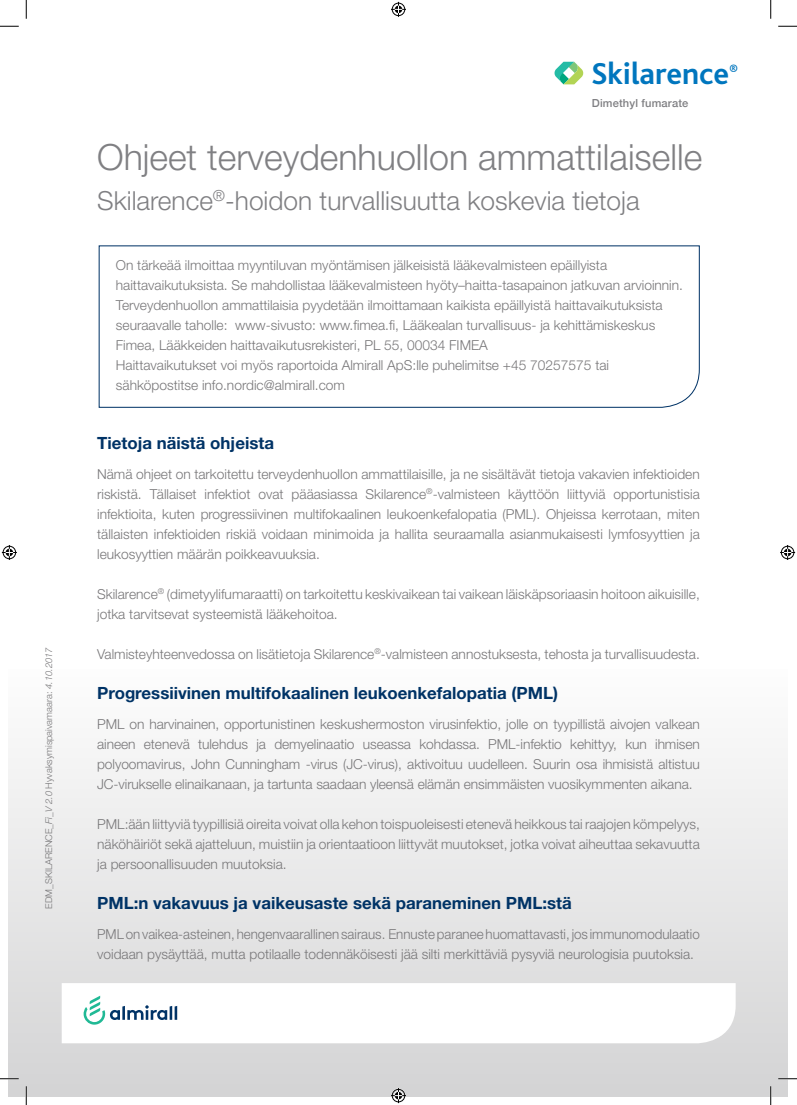
<style>
.page{position:relative;width:797px;height:1105px;background:#fff}
.page>*{position:absolute;margin:0;border:0;box-sizing:border-box;transform-origin:0 0}
.t1{font:300 36.12px "Helvetica Neue LT Std";color:#808083}
.t2{font:700 31.75px "Bliss";color:#0076be}
.t3{font:300 26.25px "Helvetica Neue LT Std";color:#808083}
.t4{font:700 16.88px "Helvetica Neue LT Std";color:#036}
.t5{font:300 13.75px/20px "Helvetica Neue LT Std";color:#787779;text-align:justify}
.t6{font:500 11.12px "Helvetica Neue";letter-spacing:.015em;color:#808083}
.t7{font:300 9.38px "Helvetica Neue LT Std";color:#787779}
.s1{font-style:italic}
</style>
<div class="page">
<div style="left:9px;top:669px;width:779px;height:427px;background:linear-gradient(to bottom,#fdfdfd,#d4d4d5)"></div>
<svg style="left:62px;top:983px;width:673px;height:60px"></svg>
<svg style="left:554px;top:62px;width:30px;height:22px"></svg>
<svg style="left:98px;top:245px;width:602px;height:163px"></svg>
<svg style="left:83px;top:996px;width:94px;height:29px"></svg>
<svg style="left:0;top:25px;width:19px;height:2px"></svg>
<svg style="left:778px;top:25px;width:19px;height:2px"></svg>
<svg style="left:0;top:1078px;width:19px;height:1px"></svg>
<svg style="left:778px;top:1078px;width:19px;height:1px"></svg>
<svg style="left:25px;top:0;width:2px;height:19px"></svg>
<svg style="left:25px;top:1086px;width:2px;height:19px"></svg>
<svg style="left:770px;top:0;width:1px;height:19px"></svg>
<svg style="left:770px;top:1086px;width:1px;height:19px"></svg>
<svg style="left:391px;top:2px;width:15px;height:15px"></svg>
<svg style="left:391px;top:1088px;width:15px;height:15px"></svg>
<svg style="left:2px;top:545px;width:15px;height:15px"></svg>
<svg style="left:780px;top:545px;width:15px;height:15px"></svg>
<p class="t7" style="left:43px;top:909px;width:263px;rotate:-90deg">EDM_SKILARENCE_<span class="s1">Fi_V 2.0</span> Hyvaksymispaivamaara: <span class="s1">4.10.2017</span></p>
<p class="t2" style="left:591px;top:57px;width:148px">Skilarence<sup>®</sup></p>
<p class="t6" style="left:592px;top:94px;width:98px">Dimethyl fumarate</p>
<p class="t1" style="left:97px;top:135px;width:606px">Ohjeet terveydenhuollon ammattilaiselle</p>
<p class="t3" style="left:97px;top:184px;width:544px">Skilarence<sup>®</sup>-hoidon turvallisuutta koskevia tietoja</p>
<p class="t5" style="left:116px;top:255px;width:492px">On tärkeää ilmoittaa myyntiluvan myöntämisen jälkeisistä lääkevalmisteen epäillyista</p>
<p class="t5" style="left:116px;top:275px;width:568px">haittavaikutuksista. Se mahdollistaa lääkevalmisteen hyöty–haitta-tasapainon jatkuvan arvioinnin.</p>
<p class="t5" style="left:116px;top:295px;width:548px">Terveydenhuollon ammattilaisia pyydetään ilmoittamaan kaikista epäillyistä haittavaikutuksista</p>
<p class="t5" style="left:116px;top:315px;width:541px">seuraavalle taholle: www-sivusto: www.fimea.fi, Lääkealan turvallisuus- ja kehittämiskeskus</p>
<p class="t5" style="left:116px;top:335px;width:373px">Fimea, Lääkkeiden haittavaikutusrekisteri, PL 55, 00034 FIMEA</p>
<p class="t5" style="left:116px;top:355px;width:494px">Haittavaikutukset voi myös raportoida Almirall ApS:lle puhelimitse +45 70257575 tai</p>
<p class="t5" style="left:116px;top:375px;width:230px">sähköpostitse info.nordic@almirall.com</p>
<p class="t4" style="left:97px;top:432px;width:178px">Tietoja näistä ohjeista</p>
<p class="t5" style="left:97px;top:463px;width:604px">Nämä ohjeet on tarkoitettu terveydenhuollon ammattilaisille, ja ne sisältävät tietoja vakavien infektioiden riskistä. Tällaiset infektiot ovat pääasiassa Skilarence<sup>®</sup>-valmisteen käyttöön liittyviä opportunistisia infektioita, kuten progressiivinen multifokaalinen leukoenkefalopatia (PML). Ohjeissa kerrotaan, miten tällaisten infektioiden riskiä voidaan minimoida ja hallita seuraamalla asianmukaisesti lymfosyyttien ja leukosyyttien määrän poikkeavuuksia.</p>
<p class="t5" style="left:97px;top:583px;width:604px">Skilarence<sup>®</sup> (dimetyylifumaraatti) on tarkoitettu keskivaikean tai vaikean läiskäpsoriaasin hoitoon aikuisille, jotka tarvitsevat systeemistä lääkehoitoa.</p>
<p class="t5" style="left:97px;top:643px;width:604px">Valmisteyhteenvedossa on lisätietoja Skilarence<sup>®</sup>-valmisteen annostuksesta, tehosta ja turvallisuudesta.</p>
<p class="t4" style="left:97px;top:682px;width:462px">Progressiivinen multifokaalinen leukoenkefalopatia (PML)</p>
<p class="t5" style="left:97px;top:713px;width:604px">PML on harvinainen, opportunistinen keskushermoston virusinfektio, jolle on tyypillistä aivojen valkean aineen etenevä tulehdus ja demyelinaatio useassa kohdassa. PML-infektio kehittyy, kun ihmisen polyoomavirus, John Cunningham -virus (JC-virus), aktivoituu uudelleen. Suurin osa ihmisistä altistuu JC-virukselle elinaikanaan, ja tartunta saadaan yleensä elämän ensimmäisten vuosikymmenten aikana.</p>
<p class="t5" style="left:97px;top:813px;width:604px">PML:ään liittyviä tyypillisiä oireita voivat olla kehon toispuoleisesti etenevä heikkous tai raajojen kömpelyys, näköhäiriöt sekä ajatteluun, muistiin ja orientaatioon liittyvät muutokset, jotka voivat aiheuttaa sekavuutta ja persoonallisuuden muutoksia.</p>
<p class="t4" style="left:97px;top:892px;width:476px">PML:n vakavuus ja vaikeusaste sekä paraneminen PML:stä</p>
<p class="t5" style="left:97px;top:923px;width:604px">PML on vaikea-asteinen, hengenvaarallinen sairaus. Ennuste paranee huomattavasti, jos immunomodulaatio voidaan pysäyttää, mutta potilaalle todennäköisesti jää silti merkittäviä pysyviä neurologisia puutoksia.</p>
</div>
